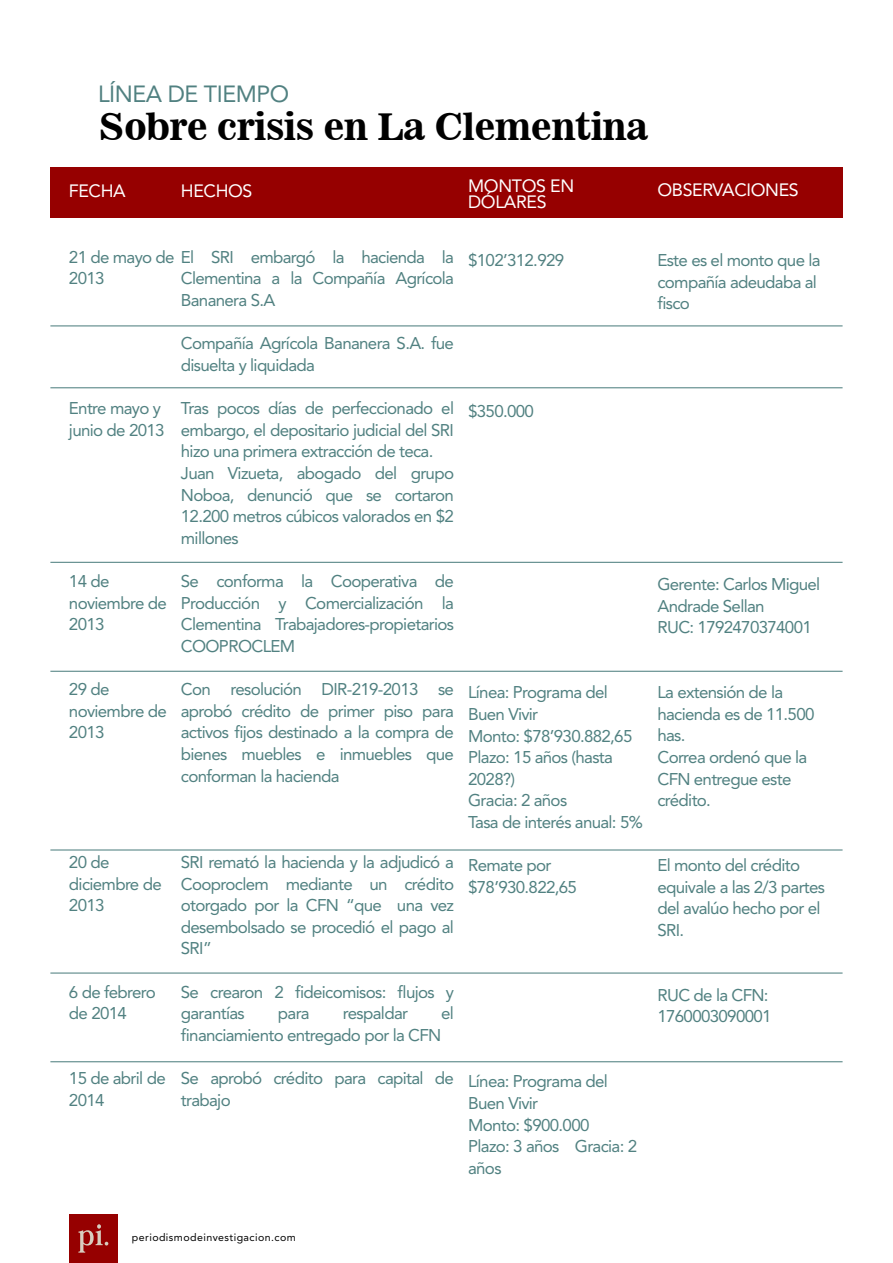
<style>
.page{position:relative;width:893px;height:1263px;background:#fff}
.page>*{position:absolute;margin:0;border:0;box-sizing:border-box;transform-origin:0 0}
.t1{font:37.05px "News 701 BT Bold A";letter-spacing:-.02em;color:#000}
.t2{font:23.25px "Avenir LT Std";letter-spacing:-.02em;color:#518181}
.t3{font:17.7px/15.8px "Avenir LT Std";letter-spacing:-.02em;color:#fff}
.t4{font:16.95px/21.6px "Avenir LT Std";letter-spacing:-.04em;color:#518181}
.t5{font:10.65px "Avenir LT Std";letter-spacing:.04em;color:#000}
</style>
<div class="page">
<div style="left:50px;top:167px;width:793px;height:51px;background:#960000"></div>
<hr style="left:50px;top:325px;width:793px;height:1px;background:#518181">
<hr style="left:50px;top:387px;width:793px;height:1px;background:#518181">
<hr style="left:50px;top:562px;width:793px;height:1px;background:#518181">
<hr style="left:50px;top:671px;width:793px;height:1px;background:#518181">
<hr style="left:50px;top:849px;width:793px;height:1px;background:#518181">
<hr style="left:50px;top:972px;width:793px;height:1px;background:#518181">
<hr style="left:50px;top:1061px;width:793px;height:1px;background:#518181">
<div style="left:69px;top:1214px;width:49px;height:49px;background:#960000"></div>
<svg style="left:78px;top:1224px;width:30px;height:28px"></svg>
<h2 class="t2" style="left:98px;top:80px;width:192px">LÍNEA DE TIEMPO</h2>
<h1 class="t1" style="left:98px;top:103px;width:552px">Sobre crisis en La Clementina</h1>
<p class="t3" style="left:69px;top:183px;width:58px">FECHA</p>
<p class="t3" style="left:181px;top:183px;width:73px">HECHOS</p>
<p class="t3" style="left:468px;top:178px;width:108px">MONTOS EN<br>DÓLARES</p>
<p class="t3" style="left:657px;top:182px;width:143px">OBSERVACIONES</p>
<p class="t4" style="left:181px;top:246px;width:275px;text-align:justify;text-indent:-112px">21 de mayo de El SRI embargó la hacienda la Clementina a la Compañía Agrícola Bananera S.A</p>
<p class="t4" style="left:181px;top:333px;width:275px">Compañía Agrícola Bananera S.A. fue disuelta y liquidada</p>
<p class="t4" style="left:181px;top:398px;width:275px">Tras pocos días de perfeccionado el embargo, el depositario judicial del SRI hizo una primera extracción de teca.<br>Juan Vizueta, abogado del grupo<br>Noboa, denunció que se cortaron<br>12.200 metros cúbicos valorados en $2 millones</p>
<p class="t4" style="left:181px;top:570px;width:275px;text-align:justify">Se conforma la Cooperativa de Producción y Comercialización la Clementina Trabajadores-propietarios COOPROCLEM</p>
<p class="t4" style="left:181px;top:678px;width:275px;text-align:justify">Con resolución DIR-219-2013 se aprobó crédito de primer piso para activos fijos destinado a la compra de bienes muebles e inmuebles que conforman la hacienda</p>
<p class="t4" style="left:69px;top:268px;width:37px">2013</p>
<p class="t4" style="left:69px;top:397px;width:97px">Entre mayo y junio de 2013</p>
<p class="t4" style="left:69px;top:570px;width:99px">14 de noviembre de<br>2013</p>
<p class="t4" style="left:69px;top:678px;width:99px">29 de noviembre de<br>2013</p>
<p class="t4" style="left:69px;top:851px;width:94px">20 de diciembre de<br>2013</p>
<p class="t4" style="left:69px;top:981px;width:88px">6 de febrero de 2014</p>
<p class="t4" style="left:69px;top:1067px;width:98px">15 de abril de<br>2014</p>
<p class="t4" style="left:181px;top:851px;width:275px;text-align:justify">SRI remató la hacienda y la adjudicó a Cooproclem mediante un crédito otorgado por la CFN “que una vez desembolsado se procedió el pago al SRI”</p>
<p class="t4" style="left:181px;top:981px;width:275px">Se crearon 2 fideicomisos: flujos y garantías</p>
<p class="t4" style="left:181px;top:1003px;width:275px;text-indent:260px">el financiamiento entregado por la CFN</p>
<p class="t4" style="left:181px;top:1067px;width:275px">Se aprobó crédito para capital de trabajo</p>
<p class="t4" style="left:278px;top:1003px;width:33px">para</p>
<p class="t4" style="left:343px;top:1003px;width:67px">respaldar</p>
<p class="t4" style="left:468px;top:249px;width:98px">$102’312.929</p>
<p class="t4" style="left:468px;top:401px;width:67px">$350.000</p>
<p class="t4" style="left:468px;top:682px;width:176px">Línea: Programa del<br>Buen Vivir<br>Monto: $78’930.882,65<br>Plazo: 15 años (hasta<br>2028?)<br>Gracia: 2 años<br>Tasa de interés anual: 5%</p>
<p class="t4" style="left:468px;top:855px;width:110px">Remate por $78’930.822,65</p>
<p class="t4" style="left:468px;top:1071px;width:171px">Línea: Programa del<br>Buen Vivir<br>Monto: $900.000<br>Plazo: 3 años Gracia: 2 años</p>
<p class="t4" style="left:657px;top:249px;width:165px">Este es el monto que la compañía adeudaba al fisco</p>
<p class="t4" style="left:657px;top:574px;width:164px">Gerente: Carlos Miguel<br>Andrade Sellan<br>RUC: 1792470374001</p>
<p class="t4" style="left:657px;top:682px;width:159px">La extensión de la hacienda es de 11.500 has.<br>Correa ordenó que la<br>CFN entregue este crédito.</p>
<p class="t4" style="left:657px;top:854px;width:169px">El monto del crédito equivale a las 2/3 partes del avalúo hecho por el<br>SRI.</p>
<p class="t4" style="left:657px;top:984px;width:116px">RUC de la CFN:<br>1760003090001</p>
<p class="t5" style="left:132px;top:1231px;width:165px">periodismodeinvestigacion.com</p>
</div>
